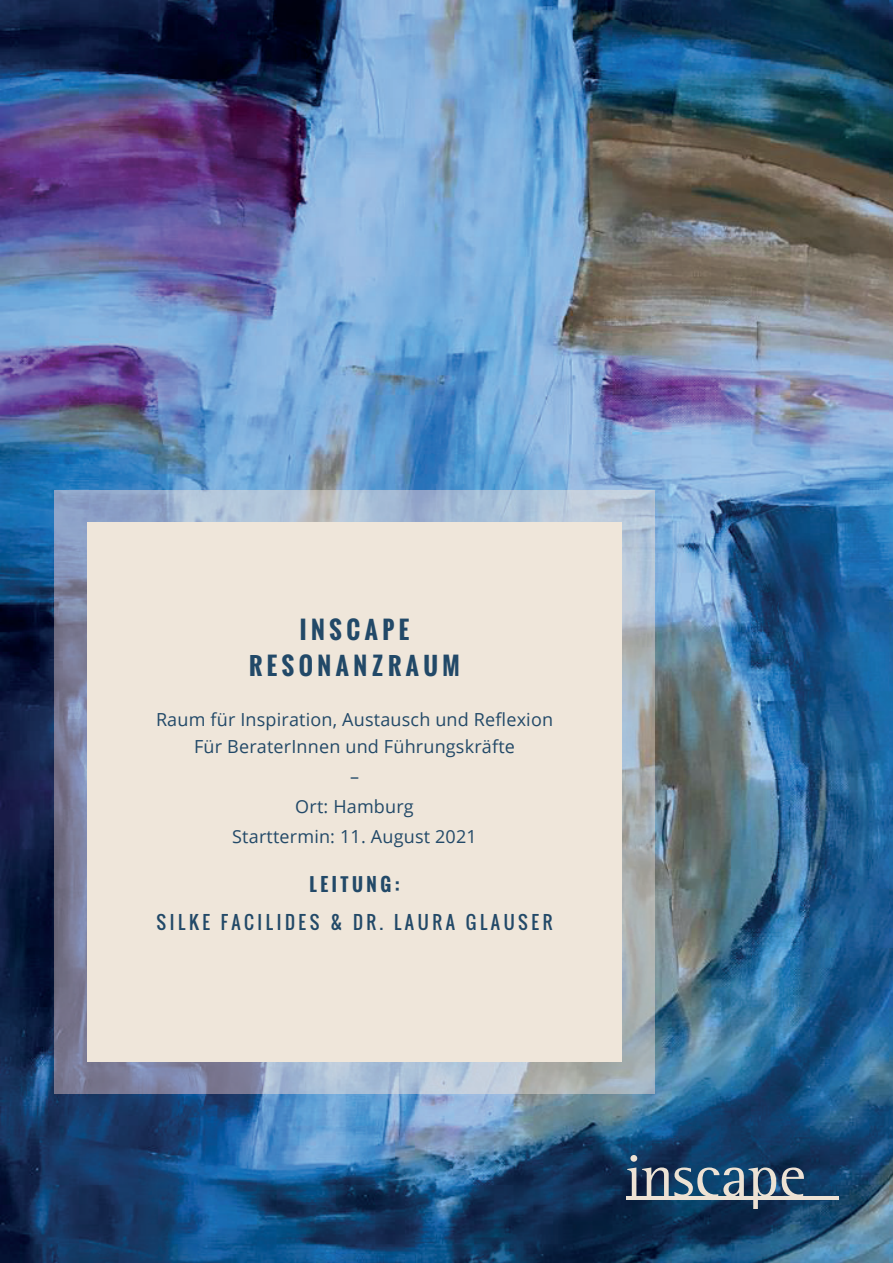
<style>
.page{position:relative;width:893px;height:1263px;background:#fff}
.page>*{position:absolute;margin:0;border:0;box-sizing:border-box;transform-origin:0 0}
.t1{font:700 24px/36px "Oswald";letter-spacing:.19em;color:#224968;text-align:center}
.t2{font:18px/30px "Open Sans";letter-spacing:.01em;color:#224968;text-align:center}
.t3{font:18px "Oswald";letter-spacing:.2em;color:#224968}
.t4{font:700 18px "Oswald";letter-spacing:.2em;color:#224968}
</style>
<div class="page">
<img style="left:0;top:0;width:893px;height:1263px">
<img style="left:54px;top:490px;width:601px;height:603px">
<div style="left:87px;top:522px;width:535px;height:539px;background:#efe6da"></div>
<svg style="left:627px;top:1155px;width:149px;height:54px;background:#3f5c78"></svg>
<svg style="left:782px;top:1167px;width:22px;height:29px"></svg>
<hr style="left:626px;top:1196px;width:213px;height:3px;background:#ede2d4">
<h1 class="t1" style="left:249px;top:612px;width:212px">INSCAPE<br>RESONANZRAUM</h1>
<p class="t2" style="left:156px;top:705px;width:399px;line-height:27px">Raum für Inspiration, Austausch und Reflexion<br>Für BeraterInnen und Führungskräfte</p>
<p class="t2" style="left:232px;top:761px;width:246px">–<br>Ort: Hamburg<br>Starttermin: 11. August 2021</p>
<p class="t4" style="left:309px;top:871px;width:92px">LEITUNG:</p>
<p class="t3" style="left:157px;top:908px;width:397px">SILKE FACILIDES &amp; DR. LAURA GLAUSER</p>
</div>
